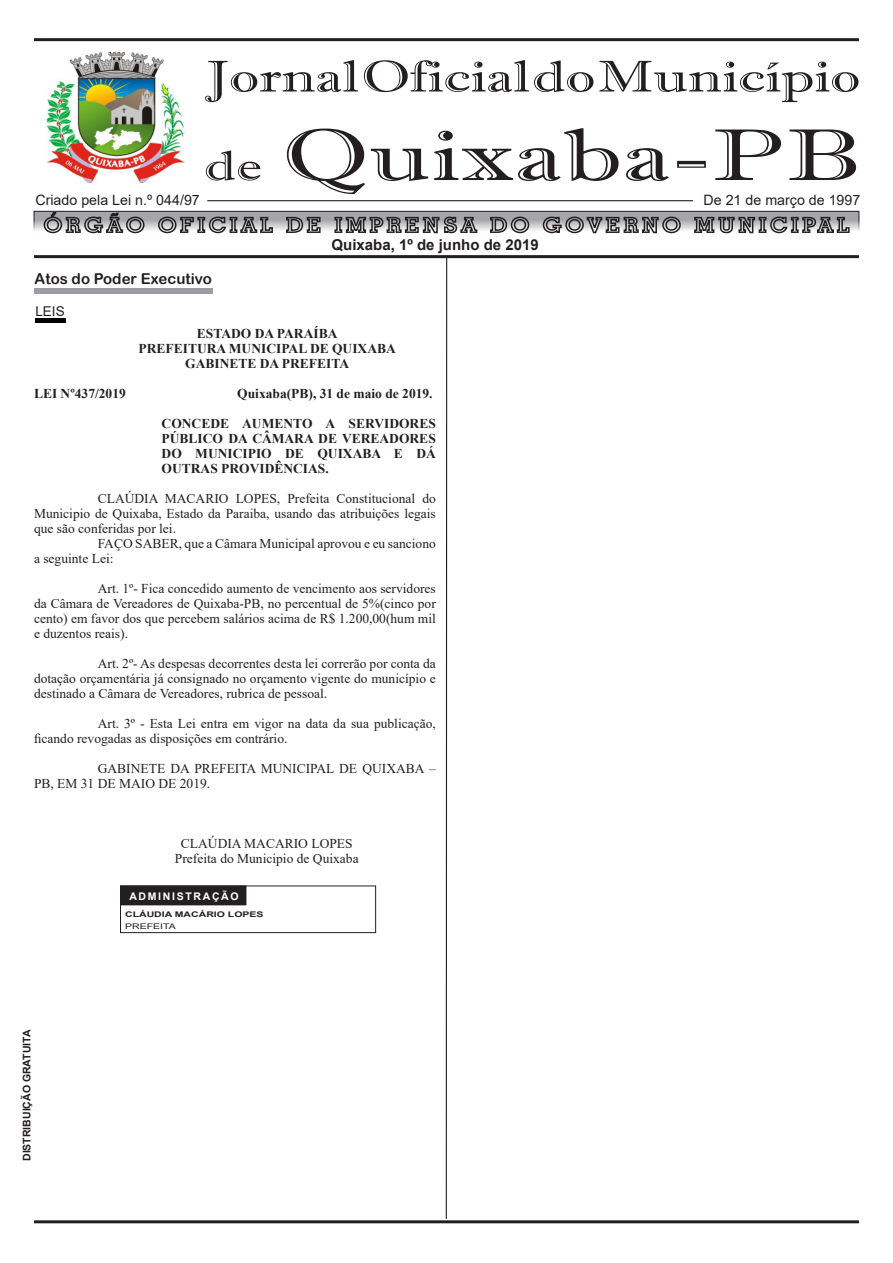
<style>
.page{position:relative;width:893px;height:1263px;background:#fff}
.page>*{position:absolute;margin:0;border:0;box-sizing:border-box;transform-origin:0 0}
.t1{font:73.2px "Imprint MT Shadow";letter-spacing:.01em;color:#231f20;scale:1.45 1}
.t2{font:44.4px "Imprint MT Shadow";color:#231f20;scale:1.35 1}
.t3{font:700 15px "Arial";color:#231f20}
.t4{font:15px "Arial Rounded MT Bold";color:#231f20}
.t5{font:14.25px "Arial";color:#231f20}
.t6{font:13.5px/15px "Times New Roman";color:#231f20;text-align:justify}
.t7{font:700 13.5px/15px "Times New Roman";color:#231f20;text-align:justify}
.t8{font:13.5px "Arial";color:#231f20}
.t9{font:700 10.5px "Arial";color:#231f20}
.t10{font:700 10.5px "Arial";letter-spacing:.16em;color:#fff}
.t11{font:700 7.8px "Arial";color:#231f20;scale:1.35 1}
.t12{font:7.8px "Arial";color:#231f20;scale:1.35 1}
.s1{font-size:42.15px}
</style>
<div class="page">
<hr style="left:34px;top:1220px;width:825px;height:3px;background:#231f20">
<hr style="left:34px;top:255px;width:825px;height:3px;background:#231f20">
<div style="left:34px;top:288px;width:179px;height:6px;background:#9b9da0"></div>
<img style="left:46px;top:53px;width:139px;height:130px">
<hr style="left:34px;top:38px;width:825px;height:3px;background:#231f20">
<svg style="left:36px;top:213px;width:821px;height:17px;background:#b2b3b6"></svg>
<div style="left:34px;top:211px;width:825px;height:25px;border:1px solid #231f20"></div>
<svg style="left:43px;top:211px;width:103px;height:23px;background:#8c8b8d"></svg>
<svg style="left:157px;top:216px;width:117px;height:18px;background:#919092"></svg>
<svg style="left:285px;top:216px;width:36px;height:17px"></svg>
<svg style="left:334px;top:213px;width:144px;height:21px;background:#8b8a8c"></svg>
<svg style="left:489px;top:216px;width:41px;height:18px"></svg>
<svg style="left:542px;top:216px;width:140px;height:18px;background:#8e8d8f"></svg>
<svg style="left:693px;top:213px;width:157px;height:21px;background:#8f8e90"></svg>
<hr style="left:207px;top:200px;width:486px;height:1px;background:#231f20">
<hr style="left:35px;top:318px;width:30px;height:4px;background:#000">
<hr style="left:446px;top:256px;width:1px;height:963px;background:#231f20">
<div style="left:121px;top:886px;width:125px;height:19px;background:#231f20"></div>
<div style="left:120px;top:885px;width:256px;height:48px;border:1px solid #231f20"></div>
<p class="t2" style="left:204px;top:50px;width:487px">Jornal Oficial do Município</p>
<p class="t1" style="left:204px;top:112px;width:454px"><span class="s1">de</span> Quixaba-PB</p>
<p class="t5" style="left:35px;top:190px;width:166px">Criado pela Lei n.º 044/97</p>
<p class="t5" style="left:703px;top:190px;width:158px">De 21 de março de 1997</p>
<p class="t3" style="left:332px;top:234px;width:209px">Quixaba, 1º de junho de 2019</p>
<p class="t4" style="left:35px;top:270px;width:179px">Atos do Poder Executivo</p>
<p class="t8" style="left:35px;top:302px;width:31px">LEIS</p>
<p class="t7" style="left:197px;top:325px;width:142px">ESTADO DA PARAÍBA</p>
<p class="t7" style="left:138px;top:340px;width:259px">PREFEITURA MUNICIPAL DE QUIXABA</p>
<p class="t7" style="left:185px;top:355px;width:166px">GABINETE DA PREFEITA</p>
<p class="t7" style="left:34px;top:385px;width:93px">LEI Nº437/2019</p>
<p class="t7" style="left:237px;top:385px;width:197px">Quixaba(PB), 31 de maio de 2019.</p>
<p class="t7" style="left:162px;top:415px;width:276px">CONCEDE AUMENTO A SERVIDORES PÚBLICO DA CÂMARA DE VEREADORES DO MUNICIPIO DE QUIXABA E DÁ OUTRAS PROVIDÊNCIAS.</p>
<p class="t6" style="left:34px;top:490px;width:403px;text-indent:64px">CLAÚDIA MACARIO LOPES, Prefeita Constitucional do Municipio de Quixaba, Estado da Paraiba, usando das atribuições legais que são conferidas por lei.</p>
<p class="t6" style="left:34px;top:535px;width:403px;text-indent:64px">FAÇO SABER, que a Câmara Municipal aprovou e eu sanciono a seguinte Lei:</p>
<p class="t6" style="left:34px;top:580px;width:403px;text-indent:64px">Art. 1º- Fica concedido aumento de vencimento aos servidores da Câmara de Vereadores de Quixaba-PB, no percentual de 5%(cinco por cento) em favor dos que percebem salários acima de R$ 1.200,00(hum mil e duzentos reais).</p>
<p class="t6" style="left:34px;top:655px;width:403px;text-indent:64px">Art. 2º- As despesas decorrentes desta lei correrão por conta da dotação orçamentária já consignado no orçamento vigente do município e destinado a Câmara de Vereadores, rubrica de pessoal.</p>
<p class="t6" style="left:34px;top:715px;width:403px;text-indent:64px">Art. 3º - Esta Lei entra em vigor na data da sua publicação, ficando revogadas as disposições em contrário.</p>
<p class="t6" style="left:34px;top:760px;width:403px;text-indent:64px">GABINETE DA PREFEITA MUNICIPAL DE QUIXABA –<br>PB, EM 31 DE MAIO DE 2019.</p>
<p class="t6" style="left:181px;top:835px;width:173px">CLAÚDIA MACARIO LOPES</p>
<p class="t6" style="left:175px;top:850px;width:185px">Prefeita do Municipio de Quixaba</p>
<p class="t9" style="left:19px;top:1161px;width:133px;rotate:-90deg">DISTRIBUIÇÃO GRATUITA</p>
<p class="t10" style="left:129px;top:889px;width:111px">ADMINISTRAÇÃO</p>
<p class="t11" style="left:125px;top:908px;width:104px">CLÁUDIA MACÁRIO LOPES</p>
<p class="t12" style="left:125px;top:920px;width:39px">PREFEITA</p>
</div>
